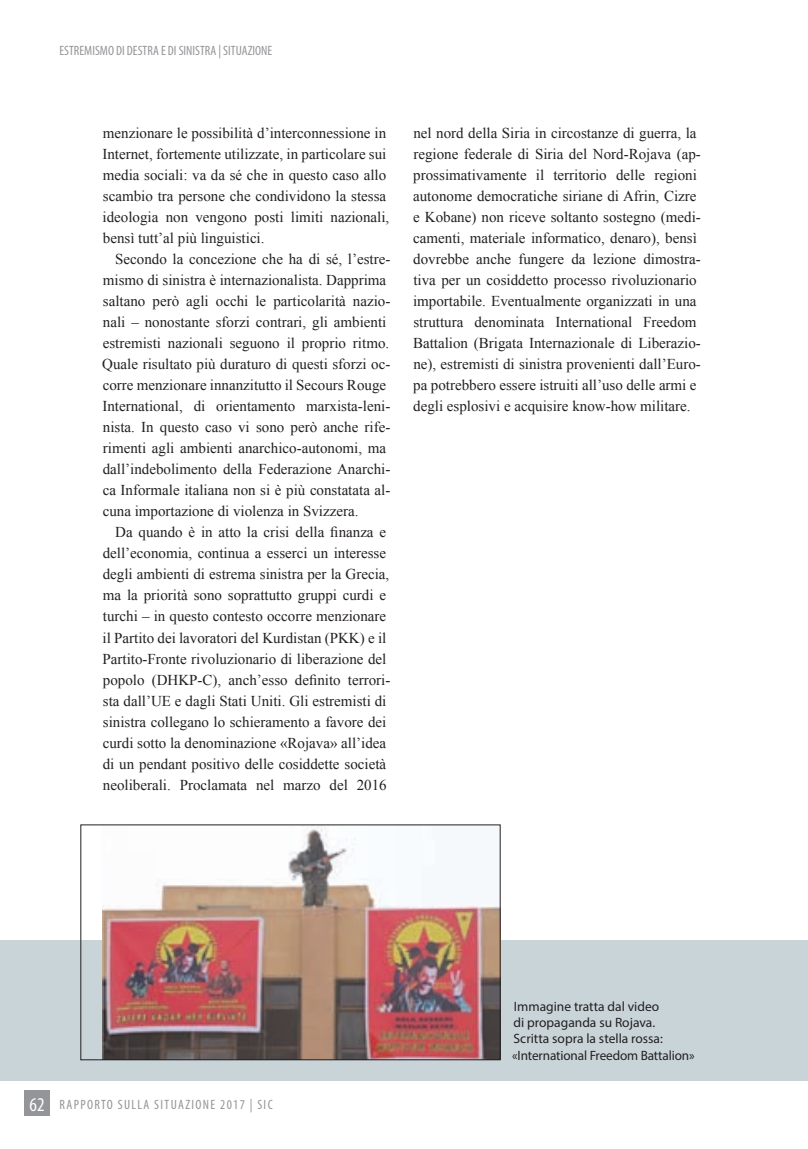
<style>
.page{position:relative;width:808px;height:1149px;background:#fff}
.page>*{position:absolute;margin:0;border:0;box-sizing:border-box;transform-origin:0 0}
.t1{font:15px/21px "Times New Roman";color:#231f20}
.t2{font:13.5px/16.2px "Myriad Pro";color:#231f20}
.t3{font:condensed 13.5px "Myriad Pro";color:#939598}
.t4{font:condensed 13.5px "Myriad Pro";letter-spacing:.1em;color:#939598}
.s1{font-size:19.5px;color:#fff}
</style>
<div class="page">
<div style="left:0;top:940px;width:808px;height:140px;background:#c9d4d9"></div>
<div style="left:24px;top:1090px;width:26px;height:25px;background:#939598"></div>
<img style="left:103px;top:826px;width:395px;height:231px">
<div style="left:81px;top:824px;width:419px;height:235px;border:1px solid #231f20"></div>
<p class="t3" style="left:60px;top:42px;width:214px">ESTREMISMO DI DESTRA E DI SINISTRA | SITUAZIONE</p>
<p class="t1" style="left:102px;top:122px;width:288px">menzionare le possibilità d’interconnessione in Internet, fortemente utilizzate, in particolare sui media sociali: va da sé che in questo caso allo scambio tra persone che condividono la stessa ideologia non vengono posti limiti nazionali, bensì tutt’al più linguistici.</p>
<p class="t1" style="left:102px;top:248px;width:290px;text-indent:13px">Secondo la concezione che ha di sé, l’estre&shy;mismo di sinistra è internazionalista. Dapprima saltano però agli occhi le particolarità nazio&shy;nali – nonostante sforzi contrari, gli ambienti estremisti nazionali seguono il proprio ritmo.<br>Quale risultato più duraturo di questi sforzi oc&shy;corre menzionare innanzitutto il Secours Rouge International, di orientamento marxista-leni&shy;nista. In questo caso vi sono però anche rife&shy;rimenti agli ambienti anarchico-autonomi, ma dall’indebolimento della Federazione Anarchi&shy;ca Informale italiana non si è più constatata al&shy;cuna importazione di violenza in Svizzera.</p>
<p class="t1" style="left:103px;top:521px;width:289px;text-align:center">Da quando è in atto la crisi della finanza e dell’economia, continua a esserci un interesse degli ambienti di estrema sinistra per la Grecia, ma la priorità sono soprattutto gruppi curdi e turchi – in questo contesto occorre menzionare il Partito dei lavoratori del Kurdistan (PKK) e il Partito-Fronte rivoluzionario di liberazione del popolo (DHKP-C), anch’esso definito terrori&shy;sta dall’UE e dagli Stati Uniti. Gli estremisti di sinistra collegano lo schieramento a favore dei curdi sotto la denominazione «Rojava» all’idea di un pendant positivo delle cosiddette società neoliberali. Proclamata nel marzo del 2016</p>
<p class="t1" style="left:413px;top:122px;width:289px">nel nord della Siria in circostanze di guerra, la regione federale di Siria del Nord-Rojava (ap&shy;prossimativamente il territorio delle regioni autonome democratiche siriane di Afrin, Cizre e Kobane) non riceve soltanto sostegno (medi&shy;camenti, materiale informatico, denaro), bensì dovrebbe anche fungere da lezione dimostra&shy;tiva per un cosiddetto processo rivoluzionario importabile. Eventualmente organizzati in una struttura denominata International Freedom Battalion (Brigata Internazionale di Liberazio&shy;ne), estremisti di sinistra provenienti dall’Euro&shy;pa potrebbero essere istruiti all’uso delle armi e degli esplosivi e acquisire know-how militare.</p>
<p class="t4" style="left:30px;top:1096px;width:245px"><span class="s1">62</span> RAPPORTO SULLA SITUAZIONE 2017 | SIC</p>
<p class="t2" style="left:512px;top:997px;width:184px">Immagine tratta dal video<br>di propaganda su Rojava.<br>Scritta sopra la stella rossa: «International Freedom Battalion»</p>
</div>
